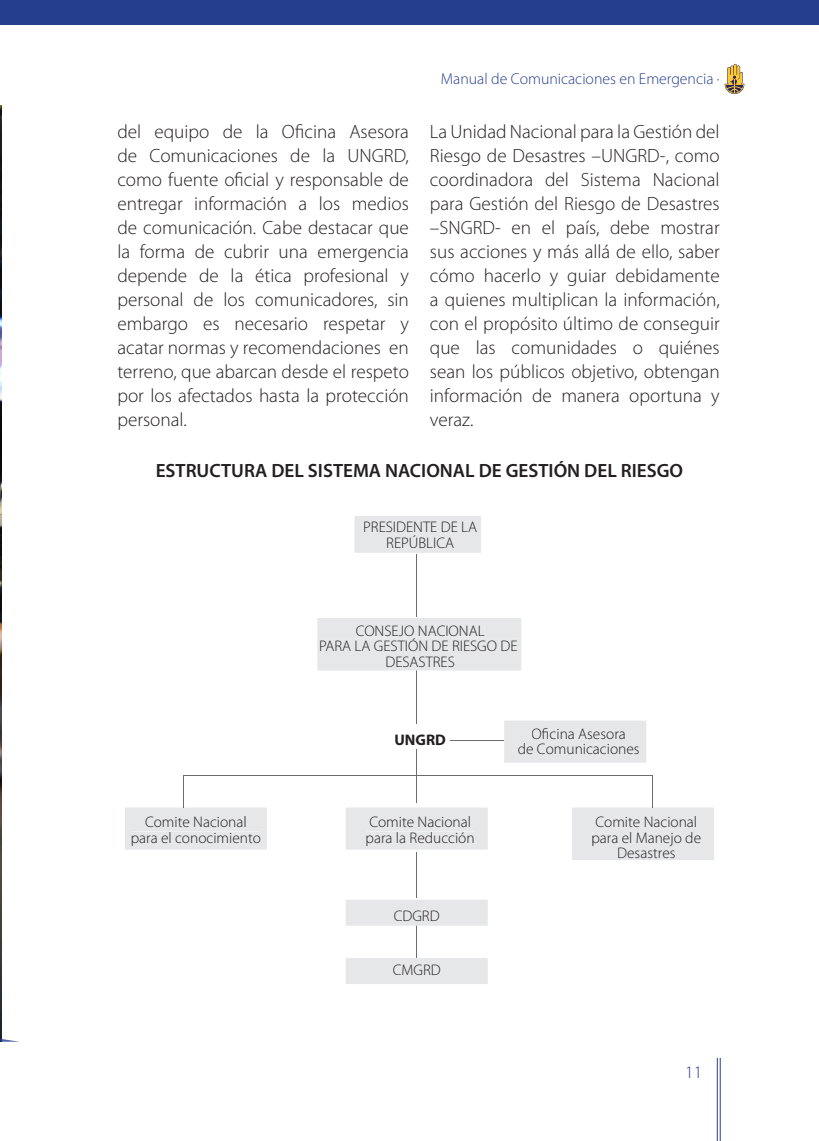
<style>
.page{position:relative;width:819px;height:1141px;background:#fff}
.page>*{position:absolute;margin:0;border:0;box-sizing:border-box;transform-origin:0 0}
.t1{font:300 19.25px/24px "Myriad Pro";color:#231f20;text-align:justify}
.t2{font:600 19.25px "Myriad Pro";color:#231f20}
.t3{font:300 17.5px "Myriad Pro";color:#253f8e}
.t4{font:15.75px "Myriad Pro Light 3";color:#253f8e}
.t5{font:300 15.4px/15.4px "Myriad Pro";color:#231f20;text-align:center}
.t6{font:700 15.4px "Myriad Pro";color:#231f20}
</style>
<div class="page">
<div style="left:0;top:0;width:819px;height:25px;background:#253f8e"></div>
<hr style="left:720px;top:1058px;width:1px;height:83px;background:#253f8e">
<hr style="left:717px;top:1058px;width:1px;height:83px;background:#253f8e">
<svg style="left:724px;top:64px;width:20px;height:30px"></svg>
<hr style="left:416px;top:554px;width:1px;height:62px;background:#6c6d70">
<hr style="left:416px;top:670px;width:1px;height:54px;background:#6c6d70">
<hr style="left:183px;top:776px;width:1px;height:32px;background:#6c6d70">
<hr style="left:416px;top:926px;width:1px;height:32px;background:#6c6d70">
<hr style="left:652px;top:776px;width:1px;height:32px;background:#6c6d70">
<hr style="left:416px;top:749px;width:1px;height:53px;background:#6c6d70">
<hr style="left:416px;top:852px;width:1px;height:46px;background:#6c6d70">
<hr style="left:184px;top:775px;width:468px;height:1px;background:#6c6d70">
<hr style="left:450px;top:740px;width:54px;height:1px;background:#6c6d70">
<div style="left:354px;top:516px;width:127px;height:37px;background:#e6e7e9"></div>
<div style="left:364px;top:522px;width:113px;height:10px;background:#e6e7e9"></div>
<div style="left:387px;top:535px;width:67px;height:13px;background:#e6e7e9"></div>
<div style="left:317px;top:618px;width:204px;height:52px;background:#e6e7e9"></div>
<div style="left:356px;top:626px;width:128px;height:10px;background:#e6e7e9"></div>
<div style="left:320px;top:639px;width:197px;height:13px;background:#e6e7e9"></div>
<div style="left:386px;top:656px;width:68px;height:11px;background:#e6e7e9"></div>
<div style="left:504px;top:721px;width:142px;height:42px;background:#e6e7e9"></div>
<div style="left:532px;top:728px;width:92px;height:11px;background:#e6e7e9"></div>
<div style="left:518px;top:743px;width:120px;height:11px;background:#e6e7e9"></div>
<svg style="left:346px;top:807px;width:141px;height:43px;background:#e7e8ea"></svg>
<div style="left:370px;top:816px;width:99px;height:11px;background:#e6e7e9"></div>
<div style="left:367px;top:832px;width:106px;height:14px;background:#e6e7e9"></div>
<div style="left:346px;top:900px;width:141px;height:26px;background:#e6e7e9"></div>
<div style="left:394px;top:910px;width:45px;height:11px;background:#e6e7e9"></div>
<div style="left:346px;top:958px;width:141px;height:26px;background:#e6e7e9"></div>
<div style="left:393px;top:964px;width:47px;height:11px;background:#e6e7e9"></div>
<div style="left:125px;top:807px;width:142px;height:43px;background:#e6e7e9"></div>
<div style="left:572px;top:807px;width:142px;height:53px;background:#e6e7e9"></div>
<img style="left:0;top:106px;width:1px;height:812px">
<svg style="left:0;top:918px;width:19px;height:124px"></svg>
<p class="t4" style="left:441px;top:70px;width:280px">Manual de Comunicaciones en Emergencia ·</p>
<p class="t1" style="left:117px;top:120px;width:293px">del equipo de la Oficina Asesora de Comunicaciones de la UNGRD, como fuente oficial y responsable de entregar información a los medios de comunicación. Cabe destacar que la forma de cubrir una emergencia depende de la ética profesional y personal de los comunicadores, sin embargo es necesario respetar y acatar normas y recomendaciones en terreno, que abarcan desde el respeto por los afectados hasta la protección personal.</p>
<p class="t1" style="left:430px;top:120px;width:291px">La Unidad Nacional para la Gestión del Riesgo de Desastres –UNGRD-, como coordinadora del Sistema Nacional para Gestión del Riesgo de Desastres –SNGRD- en el país, debe mostrar sus acciones y más allá de ello, saber cómo hacerlo y guiar debidamente a quienes multiplican la información, con el propósito último de conseguir que las comunidades o quiénes sean los públicos objetivo, obtengan información de manera oportuna y veraz.</p>
<p class="t2" style="left:156px;top:458px;width:529px">ESTRUCTURA DEL SISTEMA NACIONAL DE GESTIÓN DEL RIESGO</p>
<p class="t5" style="left:363px;top:520px;width:115px">PRESIDENTE DE LA<br>REPÚBLICA</p>
<p class="t5" style="left:319px;top:624px;width:200px">CONSEJO NACIONAL<br>PARA LA GESTIÓN DE RIESGO DE<br>DESASTRES</p>
<p class="t6" style="left:394px;top:730px;width:53px">UNGRD</p>
<p class="t5" style="left:518px;top:726px;width:123px">Oficina Asesora<br>de Comunicaciones</p>
<p class="t5" style="left:131px;top:815px;width:132px">Comite Nacional para el conocimiento</p>
<p class="t5" style="left:591px;top:815px;width:111px">Comite Nacional para el Manejo de<br>Desastres</p>
<p class="t5" style="left:365px;top:815px;width:110px;text-align:left">Comite Nacional para la Reducción</p>
<p class="t5" style="left:393px;top:908px;width:47px">CDGRD</p>
<p class="t5" style="left:392px;top:962px;width:49px">CMGRD</p>
<p class="t3" style="left:685px;top:1063px;width:19px">11</p>
</div>
